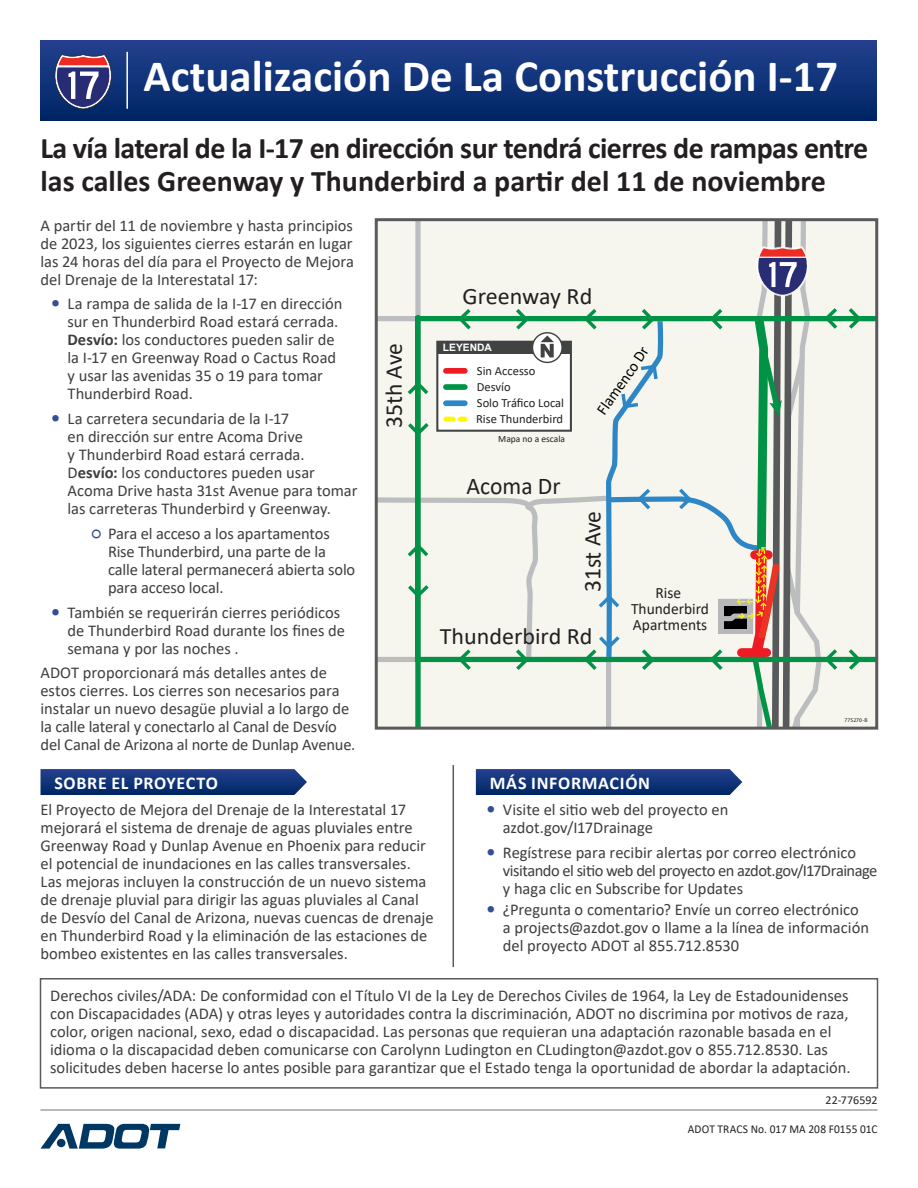
<style>
.page{position:relative;width:918px;height:1188px;background:#fff}
.page>*{position:absolute;margin:0;border:0;box-sizing:border-box;transform-origin:0 0}
.t1{font:700 45px "Calibri";color:#fff}
.t2{font:700 30px/33px "Calibri";letter-spacing:-.02em;color:#231f20}
.t3{font:24px "Calibri";color:#231f20}
.t4{font:23.55px "Calibri";color:#231f20}
.section_header{font:700 18px "Calibri";letter-spacing:.04em;color:#fff}
.NEWcopy{font:16.5px/18px "Calibri";letter-spacing:-.005em;color:#3e3e3f}
.t5{font:15.75px/15.8px "Calibri";color:#231f20;text-align:center}
.t6{font:15.75px "Calibri";color:#000}
.t7{font:12.6px "Calibri";color:#231f20}
.t8{font:12.45px/16.2px "Calibri";color:#231f20}
.contact_info_lines_2{font:12px "Calibri";letter-spacing:.01em;color:#231f20;scale:.95 1}
.contact_info_lines_2-2{font:12px "Calibri";letter-spacing:.01em;color:#231f20}
.t9{font:700 10.2px "Arial";color:#fff}
.t10{font:9.6px "Calibri";color:#231f20}
.t11{font:5.7px "Myriad Pro";color:#231f20}
.s1{font-weight:700;font-size:18px;color:#354d96}
.s2{font-weight:700}
</style>
<div class="page">
<div style="left:40px;top:40px;width:837px;height:81px;background:linear-gradient(to bottom,#24418f,#002563)"></div>
<hr style="left:126px;top:52px;width:2px;height:57px;background:#fff">
<hr style="left:40px;top:1109px;width:838px;height:2px;background:#828487">
<svg style="left:40px;top:1124px;width:140px;height:25px"></svg>
<hr style="left:453px;top:765px;width:1px;height:202px;background:#5a5a5d">
<svg style="left:40px;top:769px;width:267px;height:26px;background:#18397d"></svg>
<svg style="left:476px;top:769px;width:266px;height:26px;background:#17387c"></svg>
<svg style="left:54px;top:54px;width:59px;height:55px;background:#655986"></svg>
<div style="left:40px;top:978px;width:838px;height:111px;border:2px solid #5a5a5d"></div>
<svg style="left:376px;top:220px;width:501px;height:508px;background:#dfe4db"></svg>
<p class="t1" style="left:144px;top:44px;width:696px">Actualización De La Construcción I-17</p>
<p class="t2" style="left:40px;top:131px;width:829px">La vía lateral de la I-17 en dirección sur tendrá cierres de rampas entre las calles Greenway y Thunderbird a partir del 11 de noviembre</p>
<p class="NEWcopy" style="left:40px;top:216px;width:315px;text-align:justify">A partir del 11 de noviembre y hasta principios de 2023, los siguientes cierres estarán en lugar las 24 horas del día para el Proyecto de Mejora del Drenaje de la Interestatal 17:</p>
<p class="NEWcopy" style="left:68px;top:295px;width:277px;text-indent:-16px"><span class="s1">•</span> La rampa de salida de la I-17 en dirección sur en Thunderbird Road estará cerrada.<br><span class="s2">Desvío:</span> los conductores pueden salir de la I-17 en Greenway Road o Cactus Road y usar las avenidas 35 o 19 para tomar Thunderbird Road.</p>
<p class="NEWcopy" style="left:68px;top:409px;width:291px;text-indent:-16px"><span class="s1">•</span> La carretera secundaria de la I-17<br>en dirección sur entre Acoma Drive<br>y Thunderbird Road estará cerrada.<br>D<span class="s2">esvío:</span> los conductores pueden usar Acoma Drive hasta 31st Avenue para tomar las carreteras Thunderbird y Greenway.</p>
<p class="NEWcopy" style="left:108px;top:524px;width:249px;text-indent:-16px"><span class="s1">○</span> Para el acceso a los apartamentos<br>Rise Thunderbird, una parte de la calle lateral permanecerá abierta solo para acceso local.</p>
<p class="NEWcopy" style="left:68px;top:603px;width:279px;text-indent:-16px"><span class="s1">•</span> También se requerirán cierres periódicos de Thunderbird Road durante los fines de semana y por las noches .</p>
<p class="NEWcopy" style="left:40px;top:664px;width:316px">ADOT proporcionará más detalles antes de estos cierres. Los cierres son necesarios para instalar un nuevo desagüe pluvial a lo largo de la calle lateral y conectarlo al Canal de Desvío del Canal de Arizona al norte de Dunlap Avenue.</p>
<p class="t3" style="left:377px;top:428px;width:86px;rotate:-90deg">35th Ave</p>
<p class="t4" style="left:463px;top:280px;width:131px">Greenway Rd</p>
<p class="t9" style="left:443px;top:341px;width:50px">LEYENDA</p>
<p class="t8" style="left:477px;top:379px;width:89px">Desvío<br>Solo Tráfico Local</p>
<p class="t7" style="left:476px;top:410px;width:88px">Rise Thunderbird</p>
<p class="t8" style="left:477px;top:362px;width:60px">Sin Accesso</p>
<p class="t10" style="left:498px;top:432px;width:68px">Mapa no a escala</p>
<p class="t3" style="left:467px;top:469px;width:96px">Acoma Dr</p>
<p class="t6" style="left:591px;top:407px;width:62px;rotate:-55deg">F amenco</p>
<p class="t3" style="left:576px;top:592px;width:83px;rotate:-90deg">31st Ave</p>
<p class="t4" style="left:440px;top:620px;width:154px">Thunderbird Rd</p>
<p class="t5" style="left:631px;top:585px;width:79px">Rise<br>Thunderbird<br>Apartments</p>
<p class="t11" style="left:845px;top:717px;width:24px">775270-B</p>
<p class="section_header" style="left:490px;top:770px;width:162px">MÁS INFORMACIÓN</p>
<p class="NEWcopy" style="left:503px;top:818px;width:152px">azdot.gov/I17Drainage</p>
<p class="NEWcopy" style="left:503px;top:843px;width:376px;text-indent:-16px"><span class="s1">•</span> Regístrese para recibir alertas por correo electrónico visitando el sitio web del proyecto en azdot.gov/I17Drainage y haga clic en Subscribe for Updates</p>
<p class="NEWcopy" style="left:503px;top:901px;width:368px;text-indent:-16px"><span class="s1">•</span> ¿Pregunta o comentario? Envíe un correo electrónico a projects@azdot.gov o llame a la línea de información del proyecto ADOT al 855.712.8530</p>
<p class="section_header" style="left:54px;top:770px;width:165px">SOBRE EL PROYECTO</p>
<p class="NEWcopy" style="left:40px;top:800px;width:395px">El Proyecto de Mejora del Drenaje de la Interestatal 17 mejorará el sistema de drenaje de aguas pluviales entre Greenway Road y Dunlap Avenue en Phoenix para reducir el potencial de inundaciones en las calles transversales.<br>Las mejoras incluyen la construcción de un nuevo sistema de drenaje pluvial para dirigir las aguas pluviales al Canal de Desvío del Canal de Arizona, nuevas cuencas de drenaje en Thunderbird Road y la eliminación de las estaciones de bombeo existentes en las calles transversales.</p>
<p class="NEWcopy" style="left:486px;top:800px;width:244px"><span class="s1">•</span> Visite el sitio web del proyecto en</p>
<p class="NEWcopy" style="left:50px;top:986px;width:802px">Derechos civiles/ADA: De conformidad con el Título VI de la Ley de Derechos Civiles de 1964, la Ley de Estadounidenses con Discapacidades (ADA) y otras leyes y autoridades contra la discriminación, ADOT no discrimina por motivos de raza, color, origen nacional, sexo, edad o discapacidad. Las personas que requieran una adaptación razonable basada en el idioma o la discapacidad deben comunicarse con Carolynn Ludington en CLudington@azdot.gov o 855.712.8530. Las solicitudes deben hacerse lo antes posible para garantizar que el Estado tenga la oportunidad de abordar la adaptación.</p>
<p class="contact_info_lines_2-2" style="left:826px;top:1092px;width:53px">22-776592</p>
<p class="contact_info_lines_2" style="left:688px;top:1120px;width:201px">ADOT TRACS No. 017 MA 208 F0155 01C</p>
</div>
